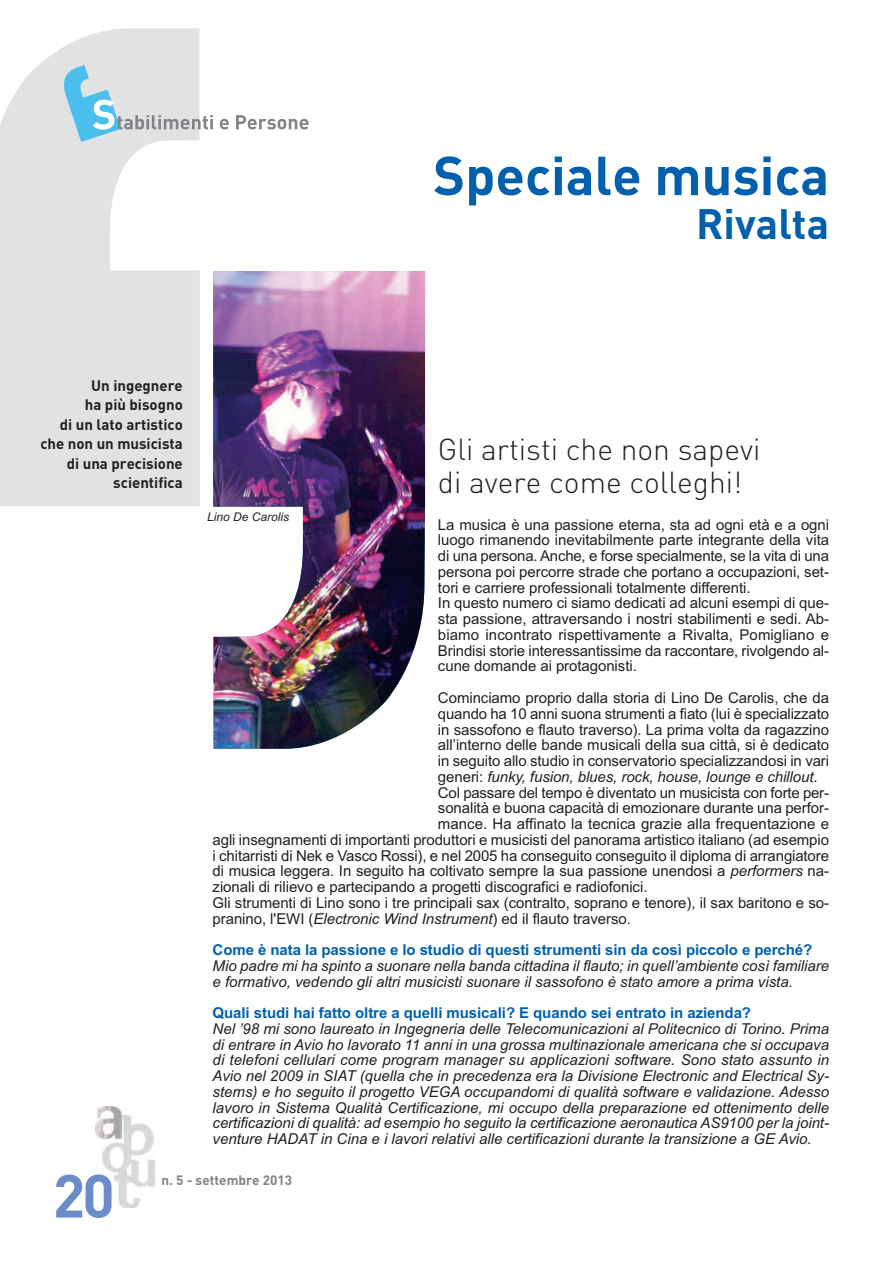
<style>
.page{position:relative;width:893px;height:1263px;background:#fff}
.page>*{position:absolute;margin:0;border:0;box-sizing:border-box;transform-origin:0 0}
.t1{font:60px "DIN Bold";color:#6b8cc8}
.t2{font:54px "DIN Bold";color:#0160ae}
.t3{font:42px "DIN Bold";color:#0160ae}
.t4{font:300 30px/33px "DIN";color:#231f20}
.t5{font:15px/15.8px "Arial";letter-spacing:-.005em;color:#231f20}
.t6{font:italic 15px/15.8px "Arial";color:#231f20}
.t7{font:700 15px "Arial";letter-spacing:-.005em;color:#0160ae}
.t8{font:15px/19.5px "DIN Bold";color:#231f20;text-align:right}
.t9{font:13.5px "DIN Bold";color:#808285}
.t10{font:italic 12px "Arial";color:#231f20}
.s1{font-style:normal}
.s2{font-style:italic}
</style>
<div class="page">
<hr style="left:892px;top:0;width:1px;height:1263px;background:#0160ae">
<svg style="left:0;top:28px;width:200px;height:478px;fill:#e1e2e4"></svg>
<svg style="left:64px;top:65px;width:149px;height:77px;background:#c5dae4"></svg>
<svg style="left:220px;top:119px;width:9px;height:10px"></svg>
<svg style="left:236px;top:115px;width:73px;height:14px"></svg>
<img style="left:213px;top:271px;width:212px;height:478px">
<img style="left:96px;top:1107px;width:58px;height:101px">
<p class="t8" style="left:40px;top:377px;width:144px">Un ingegnere<br>ha più bisogno<br>di un lato artistico che non un musicista di una precisione scientifica</p>
<h2 class="t2" style="left:433px;top:157px;width:397px">Speciale musica</h2>
<h3 class="t3" style="left:696px;top:209px;width:135px">Rivalta</h3>
<h3 class="t4" style="left:438px;top:436px;width:324px">Gli artisti che non sapevi di avere come colleghi!</h3>
<h1 class="t1" style="left:53px;top:1175px;width:64px">20</h1>
<p class="t10" style="left:207px;top:513px;width:84px">Lino De Carolis</p>
<p class="t5" style="left:438px;top:518px;width:393px">La musica è una passione eterna, sta ad ogni età e a ogni luogo rimanendo inevitabilmente parte integrante della vita di una persona. Anche, e forse specialmente, se la vita di una persona poi percorre strade che portano a occupazioni, set&shy;tori e carriere professionali totalmente differenti.<br>In questo numero ci siamo dedicati ad alcuni esempi di que&shy;sta passione, attraversando i nostri stabilimenti e sedi. Ab&shy;biamo incontrato rispettivamente a Rivalta, Pomigliano e Brindisi storie interessantissime da raccontare, rivolgendo al&shy;cune domande ai protagonisti.</p>
<p class="t5" style="left:438px;top:691px;width:393px">Cominciamo proprio dalla storia di Lino De Carolis, che da</p>
<p class="t5" style="left:438px;top:707px;width:393px">quando ha 10 anni suona strumenti a fiato (lui è specializzato</p>
<p class="t5" style="left:438px;top:723px;width:393px">in sassofono e flauto traverso). La prima volta da ragazzino</p>
<p class="t5" style="left:438px;top:738px;width:393px">all’interno delle bande musicali della sua città, si è dedicato</p>
<p class="t5" style="left:438px;top:754px;width:393px">in seguito allo studio in conservatorio specializzandosi in vari</p>
<p class="t6" style="left:438px;top:770px;width:381px"><span class="s1">generi:</span> funky, fusion, blues, rock, house, lounge e chillout<span class="s1">.</span></p>
<p class="t5" style="left:438px;top:786px;width:393px">Col passare del tempo è diventato un musicista con forte per-</p>
<p class="t5" style="left:438px;top:801px;width:393px">sonalità e buona capacità di emozionare durante una perfor-</p>
<p class="t5" style="left:438px;top:817px;width:393px">mance. Ha affinato la tecnica grazie alla frequentazione e</p>
<p class="t5" style="left:213px;top:833px;width:618px">agli insegnamenti di importanti produttori e musicisti del panorama artistico italiano (ad esempio</p>
<p class="t5" style="left:213px;top:849px;width:618px">i chitarristi di Nek e Vasco Rossi), e nel 2005 ha conseguito conseguito il diploma di arrangiatore</p>
<p class="t5" style="left:213px;top:864px;width:618px">di musica leggera. In seguito ha coltivato sempre la sua passione unendosi a <span class="s2">performers</span> na-</p>
<p class="t5" style="left:213px;top:880px;width:436px">zionali di rilievo e partecipando a progetti discografici e radiofonici.</p>
<p class="t5" style="left:213px;top:896px;width:618px">Gli strumenti di Lino sono i tre principali sax (contralto, soprano e tenore), il sax baritono e so-</p>
<p class="t5" style="left:213px;top:912px;width:420px">pranino, l'EWI (<span class="s2">Electronic Wind Instrument</span>) ed il flauto traverso.</p>
<p class="t7" style="left:213px;top:944px;width:601px">Come è nata la passione e lo studio di questi strumenti sin da così piccolo e perché?</p>
<p class="t6" style="left:213px;top:959px;width:618px">Mio padre mi ha spinto a suonare nella banda cittadina il flauto; in quell’ambiente così familiare e formativo, vedendo gli altri musicisti suonare il sassofono è stato amore a prima vista.</p>
<p class="t7" style="left:213px;top:1007px;width:540px">Quali studi hai fatto oltre a quelli musicali? E quando sei entrato in azienda?</p>
<p class="t6" style="left:213px;top:1022px;width:618px;text-align:justify">Nel ’98 mi sono laureato in Ingegneria delle Telecomunicazioni al Politecnico di Torino. Prima di entrare in Avio ho lavorato 11 anni in una grossa multinazionale americana che si occupava di telefoni cellulari come program manager su applicazioni software. Sono stato assunto in Avio nel 2009 in SIAT (quella che in precedenza era la Divisione Electronic and Electrical Sy&shy;stems) e ho seguito il progetto VEGA occupandomi di qualità software e validazione. Adesso lavoro in Sistema Qualità Certificazione, mi occupo della preparazione ed ottenimento delle certificazioni di qualità: ad esempio ho seguito la certificazione aeronautica AS9100 per la joint&shy;venture HADAT in Cina e i lavori relativi alle certificazioni durante la transizione a GE Avio.</p>
<p class="t9" style="left:162px;top:1176px;width:132px">n. 5 - settembre 2013</p>
</div>
